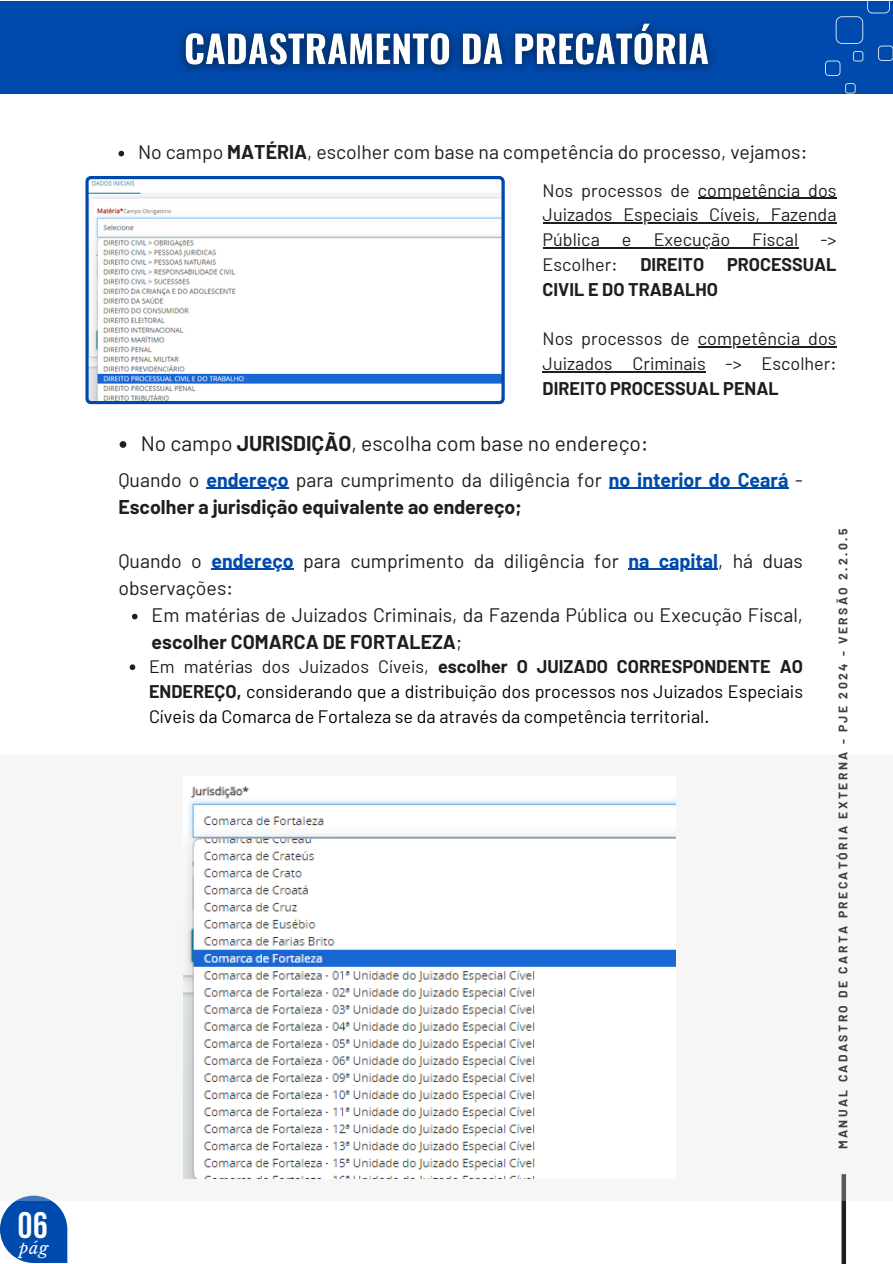
<style>
.page{position:relative;width:893px;height:1264px;background:#fff}
.page>*{position:absolute;margin:0;border:0;box-sizing:border-box;transform-origin:0 0}
.t1{font:700 36.75px "Bebas Neue";color:#fff}
.t2{font:21px "Barlow";color:#1e1e1e}
.t3{font:19.5px/27px "Barlow";color:#1e1e1e}
.t4{font:700 19.5px "Barlow";color:#1e1e1e}
.t5{font:18px/24.8px "Barlow";color:#000;text-align:justify}
.t6{font:18px/24.8px "Barlow";color:#1e1e1e}
.t7{font:700 18px "Barlow";color:#1e1e1e}
.t8{font:italic 16.5px "Libre Baskerville";color:#fff}
.t9{font:700 12.15px "Barlow";letter-spacing:.2em;color:#3e3f3f}
.s1{font-weight:700}
.s2{font-weight:700;color:#004aad}
.s3{color:#1e1e1e}
.s4{font-weight:700;color:#1e1e1e}
</style>
<div class="page">
<div style="left:841px;top:1174px;width:5px;height:89px;background:#1e1e1e"></div>
<svg style="left:0;top:1200px;width:67px;height:62px;background:#1f60b6"></svg>
<div style="left:0;top:1px;width:892px;height:92px;background:#004aad"></div>
<svg style="left:825px;top:1px;width:67px;height:75px"></svg>
<svg style="left:845px;top:83px;width:10px;height:10px"></svg>
<div style="left:0;top:755px;width:892px;height:445px;background:#f5f6f5"></div>
<svg style="left:85px;top:176px;width:420px;height:228px"></svg>
<img style="left:184px;top:786px;width:491px;height:392px">
<img style="left:179px;top:22px;width:534px;height:50px">
<svg style="left:118px;top:151px;width:6px;height:5px"></svg>
<hr style="left:697px;top:198px;width:139px;height:1px;background:#1e1e1e">
<hr style="left:542px;top:222px;width:294px;height:2px;background:#1e1e1e">
<hr style="left:542px;top:247px;width:256px;height:1px;background:#1e1e1e">
<hr style="left:697px;top:346px;width:139px;height:1px;background:#1e1e1e">
<hr style="left:542px;top:371px;width:163px;height:1px;background:#1e1e1e">
<svg style="left:120px;top:441px;width:6px;height:7px"></svg>
<hr style="left:206px;top:487px;width:83px;height:2px;background:#004aad">
<hr style="left:608px;top:487px;width:180px;height:2px;background:#004aad">
<hr style="left:211px;top:568px;width:83px;height:2px;background:#004aad">
<hr style="left:628px;top:568px;width:90px;height:2px;background:#004aad">
<svg style="left:132px;top:613px;width:5px;height:6px"></svg>
<svg style="left:130px;top:664px;width:5px;height:6px"></svg>
<h3 class="t1" style="left:18px;top:1210px;width:31px">06</h3>
<p class="t8" style="left:19px;top:1238px;width:31px">pág</p>
<p class="t3" style="left:138px;top:137px;width:670px">No campo <span class="s1">MATÉRIA</span>, escolher com base na competência do processo, vejamos:</p>
<p class="t6" style="left:542px;top:177px;width:295px">Nos processos de competência dos</p>
<h2 class="t6" style="left:542px;top:202px;width:295px">Juizados Especiais Cíveis, Fazenda</h2>
<p class="t6" style="left:542px;top:227px;width:295px">Pública e Execução Fiscal -&gt;<br>Escolher:</p>
<p class="t7" style="left:640px;top:253px;width:65px">DIREITO</p>
<p class="t7" style="left:727px;top:253px;width:111px">PROCESSUAL</p>
<p class="t7" style="left:542px;top:278px;width:177px">CIVIL E DO TRABALHO</p>
<p class="t6" style="left:542px;top:326px;width:295px">Nos processos de competência dos</p>
<p class="t6" style="left:542px;top:350px;width:295px">Juizados Criminais -&gt; Escolher:<br><span class="s1">DIREITO PROCESSUAL PENAL</span></p>
<p class="t2" style="left:141px;top:430px;width:509px">No campo <span class="s1">JURISDIÇÃO</span>, escolha com base no endereço:</p>
<p class="t3" style="left:118px;top:465px;width:686px">Quando o <span class="s2">endereço</span> para cumprimento da diligência for <span class="s2">no interior do Ceará</span> -</p>
<h3 class="t4" style="left:118px;top:494px;width:404px">Escolher a jurisdição equivalente ao endereço;</h3>
<h3 class="t3" style="left:118px;top:546px;width:686px">Quando o <span class="s2">endereço</span> para cumprimento da diligência for <span class="s2">na capital</span>, há duas observações:</h3>
<p class="t3" style="left:151px;top:600px;width:653px">Em matérias de Juizados Criminais, da Fazenda Pública ou Execução Fiscal, <span class="s1">escolher COMARCA DE FORTALEZA</span>;</p>
<p class="t5" style="left:149px;top:654px;width:655px"><span class="s3">Em matérias dos Juizados Cíveis,</span> <span class="s4">escolher O JUIZADO CORRESPONDENTE AO ENDEREÇO,</span> considerando que a distribuição dos processos nos Juizados Especiais Cíveis da Comarca de Fortaleza se da através da competência territorial.</p>
<h3 class="t9" style="left:835px;top:1149px;width:622px;rotate:-90deg">MANUAL CADASTRO DE CARTA PRECATÓRIA EXTERNA - PJE 2024 - VERSÃO 2.2.0.5</h3>
</div>
